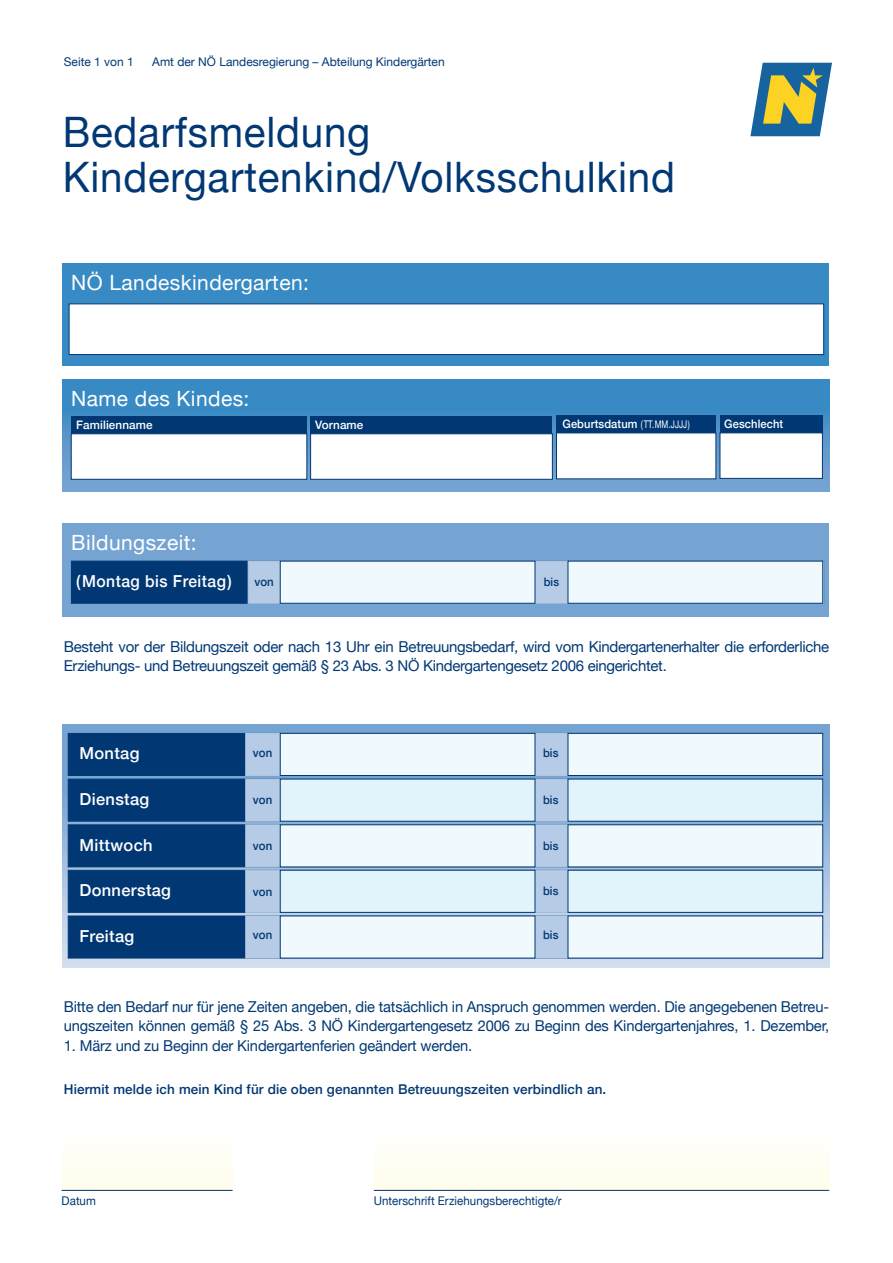
<style>
.page{position:relative;width:893px;height:1263px;background:#fff}
.page>*{position:absolute;margin:0;border:0;box-sizing:border-box;transform-origin:0 0}
.t1{font:42px "Helvetica Neue";letter-spacing:.02em;color:#013874;scale:.96 1}
.t2{font:21px "Helvetica Neue";letter-spacing:.02em;color:#fff}
.t3{font:500 16.5px "Helvetica Neue";letter-spacing:.02em;color:#fff}
.t4{font:500 16.5px "Helvetica Neue";letter-spacing:.02em;color:#fff;scale:.95 1}
.t5{font:15px/19.5px "Helvetica Neue";letter-spacing:-.01em;color:#013874}
.t6{font:500 13.5px "Helvetica Neue";letter-spacing:.01em;color:#013874}
.t7{font:12px "Helvetica Neue";color:#013874}
.t8{font:12px "Helvetica Neue";color:#013874;scale:.96 1}
.t9{font:500 12px "Helvetica Neue";letter-spacing:.01em;color:#013874;scale:.95 1}
.t10{font:500 11.7px "Helvetica Neue";letter-spacing:.01em;color:#fff;scale:.95 1}
.t11{font:500 11.7px "Helvetica Neue";letter-spacing:.01em;color:#fff}
.t12{font:500 11.7px "Helvetica Neue";letter-spacing:.01em;color:#013874;scale:.95 1}
.s1{font-weight:400;font-size:10.5px}
</style>
<div class="page">
<svg style="left:63px;top:725px;width:766px;height:242px;background:#8aacd0"></svg>
<div style="left:68px;top:733px;width:755px;height:43px;background:#013874"></div>
<div style="left:68px;top:779px;width:755px;height:42px;background:#013874"></div>
<div style="left:68px;top:825px;width:755px;height:42px;background:#013874"></div>
<div style="left:68px;top:870px;width:755px;height:42px;background:#013874"></div>
<div style="left:68px;top:916px;width:755px;height:42px;background:#013874"></div>
<div style="left:63px;top:523px;width:766px;height:94px;background:#75a4d2"></div>
<div style="left:71px;top:561px;width:753px;height:42px;background:#013874"></div>
<div style="left:246px;top:733px;width:577px;height:43px;background:#b5cbe6"></div>
<div style="left:246px;top:779px;width:577px;height:42px;background:#b5cbe6"></div>
<div style="left:246px;top:825px;width:577px;height:42px;background:#b5cbe6"></div>
<div style="left:246px;top:870px;width:577px;height:42px;background:#b5cbe6;border:1px solid #b5cbe6"></div>
<div style="left:246px;top:916px;width:577px;height:42px;background:#b5cbe6"></div>
<div style="left:248px;top:561px;width:576px;height:42px;background:#b5cbe6;border:1px solid #b5cbe6"></div>
<div style="left:63px;top:264px;width:766px;height:102px;background:#378ac3"></div>
<div style="left:69px;top:304px;width:755px;height:51px;background:#fff;border:1px solid #013874"></div>
<div style="left:280px;top:733px;width:255px;height:43px;background:#f0f9fd;border:1px solid #013874"></div>
<div style="left:280px;top:870px;width:255px;height:42px;background:#e1f4fc;border:1px solid #013874"></div>
<div style="left:280px;top:779px;width:255px;height:42px;background:#e1f4fc"></div>
<div style="left:280px;top:916px;width:255px;height:42px;background:#f0f9fd"></div>
<div style="left:280px;top:824px;width:255px;height:43px;background:#f0f9fd;border:1px solid #013874"></div>
<div style="left:568px;top:733px;width:255px;height:43px;background:#f0f9fd;border:1px solid #013874"></div>
<div style="left:568px;top:870px;width:255px;height:42px;background:#e1f4fc;border:1px solid #013874"></div>
<div style="left:568px;top:779px;width:255px;height:42px;background:#e1f4fc"></div>
<div style="left:568px;top:916px;width:255px;height:42px;background:#f0f9fd"></div>
<div style="left:568px;top:824px;width:255px;height:43px;background:#f0f9fd;border:1px solid #013874"></div>
<svg style="left:63px;top:379px;width:766px;height:112px;background:#458dc4"></svg>
<div style="left:71px;top:416px;width:236px;height:17px;background:#013874"></div>
<div style="left:556px;top:415px;width:160px;height:17px;background:#013874"></div>
<div style="left:71px;top:434px;width:236px;height:45px;background:#fff"></div>
<div style="left:556px;top:433px;width:160px;height:46px;background:#fff"></div>
<div style="left:311px;top:416px;width:241px;height:17px;background:#013874"></div>
<div style="left:310px;top:434px;width:243px;height:45px;background:#fff"></div>
<div style="left:720px;top:415px;width:102px;height:17px;background:#013874"></div>
<div style="left:720px;top:433px;width:103px;height:46px;background:#fff;border:1px solid #013874"></div>
<div style="left:280px;top:561px;width:255px;height:42px;background:#f0f9fd"></div>
<div style="left:568px;top:561px;width:255px;height:42px;background:#f0f9fd"></div>
<div style="left:375px;top:1127px;width:454px;height:64px;background:#fffef4"></div>
<div style="left:62px;top:1127px;width:170px;height:64px;background:#fffef4"></div>
<hr style="left:374px;top:1190px;width:455px;height:1px;background:#013874">
<hr style="left:62px;top:1190px;width:171px;height:1px;background:#013874">
<svg style="left:750px;top:63px;width:82px;height:73px;background:#809d88"></svg>
<p class="t7" style="left:64px;top:53px;width:72px">Seite 1 von 1</p>
<p class="t7" style="left:152px;top:53px;width:294px">Amt der NÖ Landesregierung – Abteilung Kindergärten</p>
<p class="t1" style="left:63px;top:101px;width:322px">Bedarfsmeldung</p>
<p class="t1" style="left:63px;top:146px;width:639px">Kindergartenkind/Volksschulkind</p>
<p class="t2" style="left:71px;top:267px;width:239px">NÖ Landeskindergarten:</p>
<p class="t2" style="left:71px;top:383px;width:180px">Name des Kindes:</p>
<p class="t11" style="left:76px;top:415px;width:78px">Familienname</p>
<p class="t11" style="left:315px;top:415px;width:50px">Vorname</p>
<p class="t10" style="left:562px;top:414px;width:136px">Geburtsdatum <span class="s1">(TT.MM.JJJJ)</span></p>
<p class="t10" style="left:724px;top:414px;width:64px">Geschlecht</p>
<p class="t2" style="left:71px;top:527px;width:127px">Bildungszeit:</p>
<p class="t4" style="left:76px;top:568px;width:165px">(Montag bis Freitag)</p>
<p class="t9" style="left:254px;top:572px;width:22px">von</p>
<p class="t12" style="left:544px;top:572px;width:18px">bis</p>
<p class="t5" style="left:64px;top:637px;width:767px">Besteht vor der Bildungszeit oder nach 13 Uhr ein Betreuungsbedarf, wird vom Kindergartenerhalter die erforderliche<br>Erziehungs- und Betreuungszeit gemäß § 23 Abs. 3 NÖ Kindergartengesetz 2006 eingerichtet.</p>
<p class="t3" style="left:79px;top:740px;width:62px">Montag</p>
<p class="t3" style="left:79px;top:786px;width:71px">Dienstag</p>
<p class="t3" style="left:79px;top:831px;width:75px">Mittwoch</p>
<p class="t3" style="left:79px;top:877px;width:93px">Donnerstag</p>
<p class="t3" style="left:79px;top:923px;width:56px">Freitag</p>
<p class="t9" style="left:253px;top:743px;width:22px">von</p>
<p class="t9" style="left:253px;top:790px;width:22px">von</p>
<p class="t9" style="left:253px;top:836px;width:22px">von</p>
<p class="t9" style="left:253px;top:882px;width:22px">von</p>
<p class="t9" style="left:253px;top:925px;width:22px">von</p>
<p class="t12" style="left:543px;top:743px;width:18px">bis</p>
<p class="t12" style="left:543px;top:790px;width:18px">bis</p>
<p class="t12" style="left:543px;top:836px;width:18px">bis</p>
<p class="t12" style="left:543px;top:882px;width:18px">bis</p>
<p class="t12" style="left:543px;top:925px;width:18px">bis</p>
<p class="t5" style="left:64px;top:998px;width:767px">Bitte den Bedarf nur für jene Zeiten angeben, die tatsächlich in Anspruch genommen werden. Die angegebenen Betreu&shy;ungszeiten können gemäß § 25 Abs. 3 NÖ Kindergartengesetz 2006 zu Beginn des Kindergartenjahres, 1. Dezember,</p>
<p class="t5" style="left:64px;top:1037px;width:410px">1. März und zu Beginn der Kindergartenferien geändert werden.</p>
<p class="t6" style="left:64px;top:1078px;width:544px">Hiermit melde ich mein Kind für die oben genannten Betreuungszeiten verbindlich an.</p>
<p class="t8" style="left:62px;top:1192px;width:37px">Datum</p>
<p class="t8" style="left:374px;top:1192px;width:197px">Unterschrift Erziehungsberechtigte/r</p>
</div>
